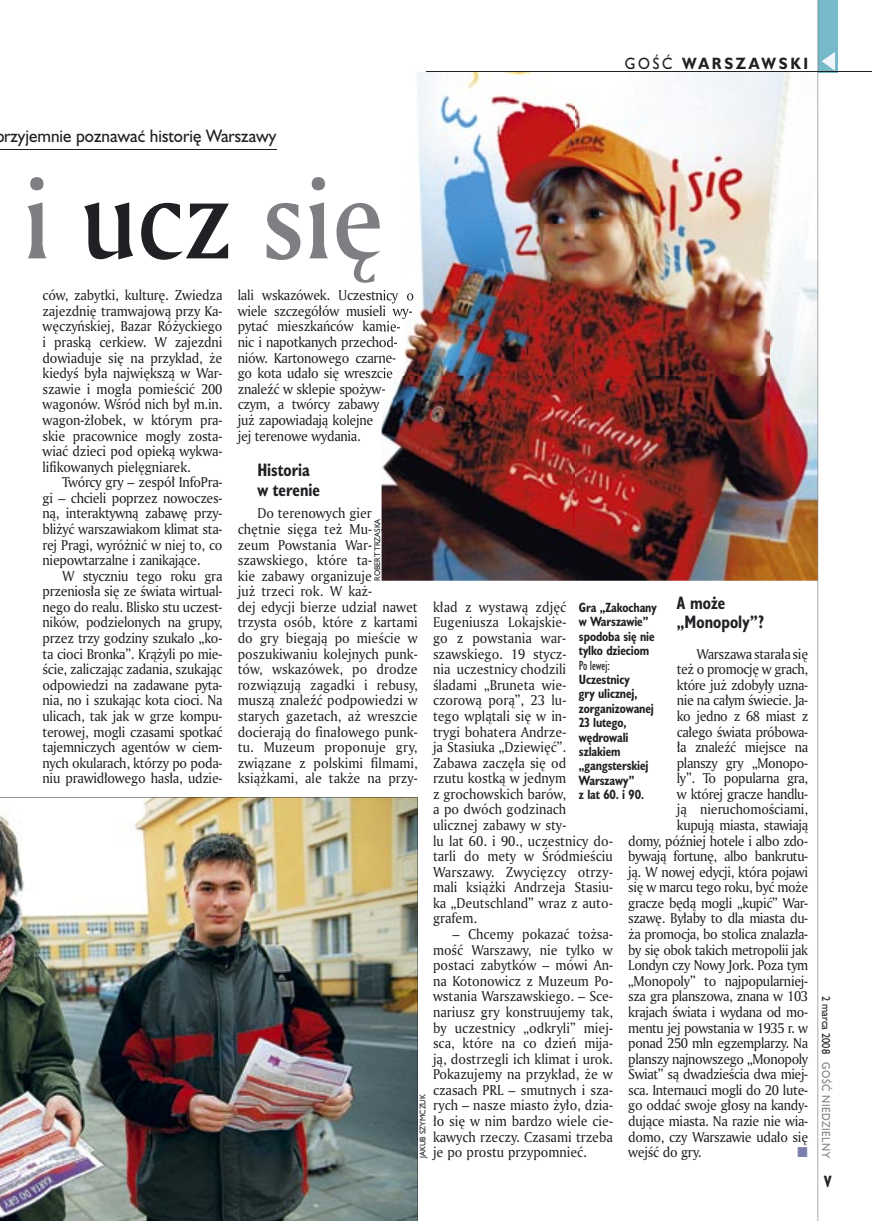
<style>
.page{position:relative;width:872px;height:1221px;background:#fff}
.page>*{position:absolute;margin:0;border:0;box-sizing:border-box;transform-origin:0 0}
.t1{font:108px "Amerigo Md PL";color:#7f7e83;scale:.9 1}
.t2{font:16.5px "Humanst 521 PL";color:#212125;scale:.94 1}
.t3{font:700 16.5px/19.8px "Humanst 521 Cn PL";color:#212125;scale:.94 1}
.t4{font:700 15px "Humanst 521 PL";letter-spacing:.2em;color:#212125;scale:.9 1}
.t5{font:700 15px "Humanst 521 Cn PL";color:#212125;scale:.94 1}
.t6{font:13.8px/15.6px "Amerigo PL";letter-spacing:-.02em;color:#212125;text-align:justify;scale:.94 1}
.t7{font:13.8px/15.6px "Amerigo PL";color:#212125;scale:.94 1}
.t8{font:700 12.3px/14.4px "Humanst 521 Cn PL";letter-spacing:-.01em;color:#212125;scale:.94 1}
.t9{font:12.3px "Humanst 521 Cn PL";letter-spacing:-.01em;color:#212125;scale:.94 1}
.t10{font:10.5px "Humanst 521 PL";letter-spacing:.05em;color:#7f7e83;scale:.9 1}
.t11{font:10.5px "Humanst 521 PL";color:#212125;scale:.9 1}
.t12{font:7.5px "Humanst 521 PL";color:#212125;scale:.94 1}
.s1{font-weight:400}
.s2{color:#212125}
</style>
<div class="page">
<div style="left:818px;top:0;width:19px;height:72px;background:#76baca"></div>
<svg style="left:821px;top:52px;width:14px;height:19px"></svg>
<img style="left:381px;top:72px;width:436px;height:508px">
<img style="left:381px;top:290px;width:33px;height:13px">
<img style="left:381px;top:305px;width:31px;height:14px">
<img style="left:381px;top:321px;width:19px;height:13px">
<img style="left:381px;top:336px;width:16px;height:14px">
<img style="left:381px;top:352px;width:14px;height:14px">
<img style="left:381px;top:367px;width:12px;height:14px">
<img style="left:381px;top:383px;width:4px;height:14px">
<hr style="left:817px;top:0;width:1px;height:1220px;background:#212125">
<hr style="left:425px;top:72px;width:447px;height:1px;background:#212125">
<hr style="left:0;top:149px;width:276px;height:1px;background:#212125">
<img style="left:0;top:797px;width:418px;height:423px">
<p class="t4" style="left:625px;top:53px;width:205px"><span class="s1">GOŚĆ</span> WARSZAWSKI</p>
<p class="t2" style="left:4px;top:125px;width:291px">rzyjemnie poznawać historię Warszawy</p>
<h1 class="t1" style="left:23px;top:147px;width:402px">i <span class="s2">ucz</span> się</h1>
<p class="t6" style="left:43px;top:287px;width:193px">ców, zabytki, kulturę. Zwiedza zajezdnię tramwajową przy Ka&shy;węczyńskiej, Bazar Różyckiego i praską cerkiew. W zajezdni dowiaduje się na przykład, że kiedyś była największą w War&shy;szawie i mogła pomieścić 200 wagonów. Wśród nich był m.in. wagon-żłobek, w którym pra&shy;skie pracownice mogły zosta&shy;wiać dzieci pod opieką wykwa&shy;lifikowanych pielęgniarek.</p>
<p class="t6" style="left:43px;top:474px;width:193px;text-indent:20px">Twórcy gry – zespół InfoPra&shy;gi – chcieli poprzez nowoczes&shy;ną, interaktywną zabawę przy&shy;bliżyć warszawiakom klimat sta&shy;rej Pragi, wyróżnić w niej to, co niepowtarzalne i zanikające.</p>
<p class="t6" style="left:43px;top:567px;width:193px;text-indent:20px">W styczniu tego roku gra przeniosła się ze świata wirtual&shy;nego do realu. Blisko stu uczest&shy;ników, podzielonych na grupy, przez trzy godziny szukało „ko&shy;ta cioci Bronka”. Krążyli po mie&shy;ście, zaliczając zadania, szukając odpowiedzi na zadawane pyta&shy;nia, no i szukając kota cioci. Na ulicach, tak jak w grze kompu&shy;terowej, mogli czasami spotkać tajemniczych agentów w ciem&shy;nych okularach, którzy po poda&shy;niu prawidłowego hasła, udzie-</p>
<p class="t6" style="left:238px;top:287px;width:189px;text-align:left">lali wskazówek. Uczestnicy o wiele szczegółów musieli wy&shy;pytać mieszkańców kamie&shy;nic i napotkanych przechod&shy;niów. Kartonowego czarne-<br>go kota udało się wreszcie znaleźć w sklepie spożyw&shy;czym, a twórcy zabawy<br>już zapowiadają kolejne<br>jej terenowe wydania.</p>
<p class="t3" style="left:257px;top:460px;width:68px">Historia w terenie</p>
<p class="t7" style="left:238px;top:505px;width:193px;text-indent:20px">Do terenowych gier chętnie sięga też Mu-<br>zeum Powstania War&shy;szawskiego, które ta-<br>kie zabawy organizuje<br>już trzeci rok. W każ-<br>dej edycji bierze udział nawet trzysta osób, które z kartami do gry biegają po mieście w poszukiwaniu kolejnych punk&shy;tów, wskazówek, po drodze rozwiązują zagadki i rebusy, muszą znaleźć podpowiedzi w starych gazetach, aż wreszcie docierają do finałowego punk&shy;tu. Muzeum proponuje gry, związane z polskimi filmami, książkami, ale także na przy-</p>
<p class="t12" style="left:372px;top:580px;width:68px;rotate:-90deg">ROBERT TRZASKA</p>
<p class="t3" style="left:677px;top:592px;width:94px">A może „Monopoly”?</p>
<p class="t6" style="left:696px;top:645px;width:120px">Warszawa starała się</p>
<p class="t6" style="left:677px;top:661px;width:141px">też o promocję w grach,</p>
<p class="t6" style="left:677px;top:676px;width:141px">które już zdobyły uzna-</p>
<p class="t6" style="left:677px;top:692px;width:141px">nie na całym świecie. Ja-</p>
<p class="t6" style="left:677px;top:707px;width:141px">ko jedno z 68 miast z</p>
<p class="t6" style="left:677px;top:723px;width:141px">całego świata próbowa-</p>
<p class="t6" style="left:677px;top:739px;width:141px">ła znaleźć miejsce na</p>
<p class="t6" style="left:677px;top:754px;width:141px">planszy gry „Monopo-</p>
<p class="t6" style="left:677px;top:770px;width:141px">ly”. To popularna gra,</p>
<p class="t6" style="left:677px;top:785px;width:141px">w której gracze handlu-</p>
<p class="t6" style="left:677px;top:801px;width:141px">ją nieruchomościami,</p>
<p class="t6" style="left:677px;top:816px;width:141px">kupują miasta, stawiają</p>
<p class="t6" style="left:628px;top:832px;width:193px">domy, później hotele i albo zdo-</p>
<p class="t6" style="left:628px;top:848px;width:193px">bywają fortunę, albo bankrutu-</p>
<p class="t6" style="left:628px;top:863px;width:193px">ją. W nowej edycji, która pojawi</p>
<p class="t6" style="left:628px;top:879px;width:193px">się w marcu tego roku, być może</p>
<p class="t6" style="left:628px;top:894px;width:193px">gracze będą mogli „kupić” War-</p>
<p class="t6" style="left:628px;top:910px;width:193px">szawę. Byłaby to dla miasta du-</p>
<p class="t6" style="left:628px;top:925px;width:193px">ża promocja, bo stolica znalazła-</p>
<p class="t6" style="left:628px;top:941px;width:193px">by się obok takich metropolii jak</p>
<p class="t6" style="left:628px;top:957px;width:193px">Londyn czy Nowy Jork. Poza tym</p>
<p class="t6" style="left:628px;top:972px;width:193px">„Monopoly” to najpopularniej-</p>
<p class="t6" style="left:628px;top:988px;width:193px">sza gra planszowa, znana w 103</p>
<p class="t6" style="left:628px;top:1003px;width:193px">krajach świata i wydana od mo-</p>
<p class="t6" style="left:628px;top:1019px;width:193px">mentu jej powstania w 1935 r. w</p>
<p class="t6" style="left:628px;top:1034px;width:193px">ponad 250 mln egzemplarzy. Na</p>
<p class="t6" style="left:628px;top:1050px;width:193px">planszy najnowszego „Monopoly</p>
<p class="t6" style="left:628px;top:1066px;width:193px">Świat” są dwadzieścia dwa miej-</p>
<p class="t6" style="left:628px;top:1081px;width:193px">sca. Internauci mogli do 20 lute-</p>
<p class="t6" style="left:628px;top:1097px;width:193px">go oddać swoje głosy na kandy-</p>
<p class="t6" style="left:628px;top:1112px;width:193px">dujące miasta. Na razie nie wia-</p>
<p class="t6" style="left:628px;top:1128px;width:193px">domo, czy Warszawie udało się</p>
<p class="t6" style="left:628px;top:1143px;width:79px">wejść do gry.</p>
<p class="t7" style="left:433px;top:598px;width:193px">kład z wystawą zdjęć<br>Eugeniusza Lokajskie-<br>go z powstania war&shy;szawskiego. 19 stycz-<br>nia uczestnicy chodzili śladami „Bruneta wie&shy;czorową porą”, 23 lu-<br>tego wplątali się w in-<br>trygi bohatera Andrze-<br>ja Stasiuka „Dziewięć”.<br>Zabawa zaczęła się od<br>rzutu kostką w jednym<br>z grochowskich barów,<br>a po dwóch godzinach ulicznej zabawy w sty-<br>lu lat 60. i 90., uczestnicy do&shy;tarli do mety w Śródmieściu<br>Warszawy. Zwycięzcy otrzy&shy;mali książki Andrzeja Stasiu&shy;ka „Deutschland” wraz z auto&shy;grafem.</p>
<p class="t6" style="left:433px;top:925px;width:193px;text-indent:20px">– Chcemy pokazać tożsa&shy;mość Warszawy, nie tylko w postaci zabytków – mówi An&shy;na Kotonowicz z Muzeum Po&shy;wstania Warszawskiego. – Sce&shy;nariusz gry konstruujemy tak, by uczestnicy „odkryli” miej&shy;sca, które na co dzień mija&shy;ją, dostrzegli ich klimat i urok.<br>Pokazujemy na przykład, że w czasach PRL – smutnych i sza&shy;rych – nasze miasto żyło, dzia&shy;ło się w nim bardzo wiele cie&shy;kawych rzeczy. Czasami trzeba je po prostu przypomnieć.</p>
<p class="t8" style="left:579px;top:600px;width:84px">Gra „Zakochany w Warszawie” spodoba się nie tylko dzieciom</p>
<p class="t9" style="left:579px;top:657px;width:34px">Po lewej:</p>
<p class="t8" style="left:579px;top:672px;width:81px">Uczestnicy<br>gry ulicznej, zorganizowanej<br>23 lutego, wędrowali szlakiem „gangsterskiej<br>Warszawy”<br>z lat 60. i 90.</p>
<p class="t12" style="left:418px;top:1157px;width:69px;rotate:-90deg">JAKUB SZYMCZUK</p>
<p class="t11" style="left:833px;top:995px;width:66px;rotate:90deg">2 marca 2008</p>
<p class="t10" style="left:833px;top:1062px;width:108px;rotate:90deg">GOŚĆ NIEDZIELNY</p>
<p class="t5" style="left:824px;top:1171px;width:9px">V</p>
</div>
